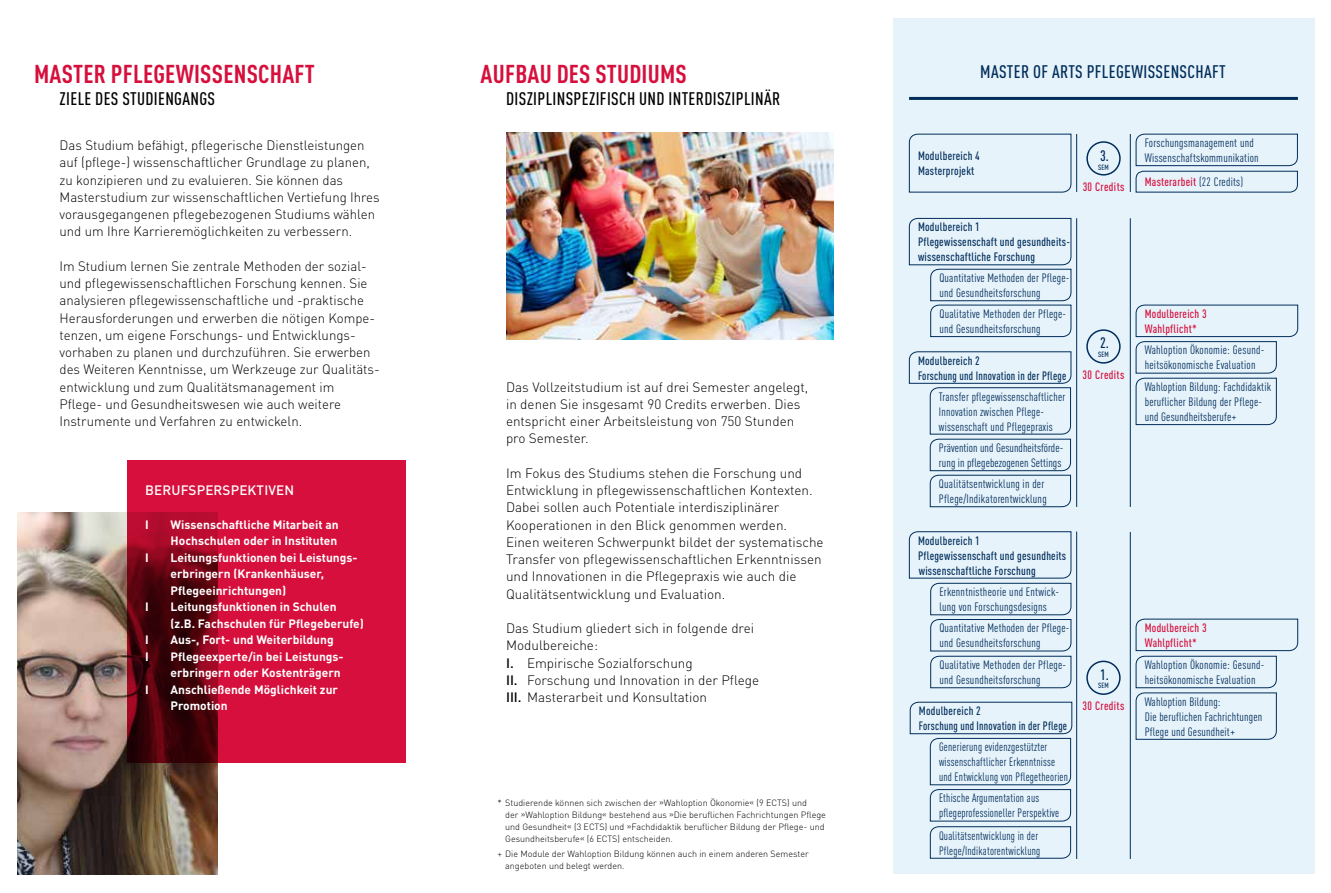
<style>
.page{position:relative;width:1331px;height:893px;background:#fff}
.page>*{position:absolute;margin:0;border:0;box-sizing:border-box;transform-origin:0 0}
.t1{font:700 condensed 25.5px "DIN Pro";letter-spacing:.01em;color:#d60f3c}
.t2{font:500 condensed 18px "DIN Pro";letter-spacing:.02em;color:#000}
.t3{font:500 condensed 18px "DIN Pro";letter-spacing:.02em;color:#002d5a}
.t4{font:500 condensed 15px "DIN Pro";color:#002d5a}
.t5{font:300 13.5px/17.2px "DIN Pro";color:#000}
.t6{font:500 13.5px "DIN Pro";letter-spacing:.01em;color:#fff}
.t7{font:condensed 12px/15px "DIN Pro";letter-spacing:.02em;color:#002d5a}
.t8{font:700 12px/16.5px "DIN Pro";color:#fff}
.t9{font:500 condensed 12px/15px "DIN Pro";letter-spacing:.02em;color:#002d5a}
.t10{font:condensed 12px/15px "DIN Pro";letter-spacing:.02em;color:#002d5a;scale:.94 1}
.t11{font:500 condensed 12px/15px "DIN Pro";letter-spacing:.02em;color:#d60f3c}
.t12{font:300 9px/12px "DIN Pro";color:#000}
.t13{font:500 condensed 7.5px "DIN Pro";letter-spacing:.01em;color:#002d5a}
.s1{font-weight:500}
.s2{font-weight:400;color:#002d5a}
</style>
<div class="page">
<img style="left:17px;top:512px;width:201px;height:362px">
<img style="left:506px;top:133px;width:327px;height:207px">
<svg style="left:128px;top:461px;width:278px;height:302px;background:#b60c30"></svg>
<div style="left:893px;top:18px;width:421px;height:856px;background:#e7f3fb"></div>
<svg style="left:1136px;top:134px;width:162px;height:58px"></svg>
<svg style="left:909px;top:531px;width:162px;height:157px"></svg>
<svg style="left:909px;top:351px;width:162px;height:156px"></svg>
<svg style="left:909px;top:134px;width:162px;height:58px"></svg>
<hr style="left:909px;top:97px;width:389px;height:3px;background:#002d5a">
<hr style="left:1130px;top:532px;width:1px;height:327px;background:#002d5a">
<hr style="left:1130px;top:218px;width:1px;height:289px;background:#002d5a">
<hr style="left:1076px;top:531px;width:1px;height:328px;background:#002d5a">
<hr style="left:1076px;top:218px;width:1px;height:289px;background:#002d5a">
<hr style="left:1076px;top:134px;width:1px;height:58px;background:#002d5a">
<div style="left:1086px;top:329px;width:35px;height:35px;border:2px solid #002d5a;border-radius:50%"></div>
<div style="left:1086px;top:661px;width:35px;height:34px;border:2px solid #002d5a;border-radius:50%"></div>
<div style="left:1086px;top:141px;width:35px;height:35px;border:2px solid #002d5a;border-radius:50%"></div>
<svg style="left:910px;top:702px;width:162px;height:157px"></svg>
<svg style="left:1136px;top:619px;width:162px;height:121px"></svg>
<svg style="left:909px;top:218px;width:162px;height:119px"></svg>
<svg style="left:1136px;top:305px;width:162px;height:120px"></svg>
<hr style="left:1130px;top:134px;width:1px;height:58px;background:#002d5a">
<h1 class="t1" style="left:34px;top:55px;width:282px">MASTER PFLEGEWISSENSCHAFT</h1>
<h2 class="t2" style="left:60px;top:86px;width:157px">ZIELE DES STUDIENGANGS</h2>
<p class="t5" style="left:60px;top:136px;width:322px">Das Studium befähigt, pflegerische Dienstleistungen auf (pflege-) wissenschaftlicher Grundlage zu planen, zu konzipieren und zu evaluieren. Sie können das Masterstudium zur wissenschaftlichen Vertiefung Ihres vorausgegangenen pflegebezogenen Studiums wählen und um Ihre Karrieremöglichkeiten zu verbessern.</p>
<p class="t5" style="left:60px;top:256px;width:322px">Im Studium lernen Sie zentrale Methoden der sozial&shy;und pflegewissenschaftlichen Forschung kennen. Sie analysieren pflegewissenschaftliche und -praktische Herausforderungen und erwerben die nötigen Kompe&shy;tenzen, um eigene Forschungs- und Entwicklungs&shy;vorhaben zu planen und durchzuführen. Sie erwerben des Weiteren Kenntnisse, um Werkzeuge zur Qualitäts&shy;entwicklung und zum Qualitätsmanagement im Pflege- und Gesundheitswesen wie auch weitere Instrumente und Verfahren zu entwickeln.</p>
<p class="t6" style="left:145px;top:480px;width:151px">BERUFSPERSPEKTIVEN</p>
<p class="t8" style="left:145px;top:515px;width:5px">I</p>
<p class="t8" style="left:171px;top:515px;width:170px">Wissenschaftliche Mitarbeit an<br>Hochschulen oder in Instituten</p>
<p class="t8" style="left:145px;top:548px;width:5px">I</p>
<p class="t8" style="left:171px;top:548px;width:188px">Leitungsfunktionen bei Leistungs&shy;erbringern (Krankenhäuser,<br>Pflegeeinrichtungen)</p>
<p class="t8" style="left:145px;top:598px;width:5px">I</p>
<p class="t8" style="left:171px;top:598px;width:195px">Leitungsfunktionen in Schulen (z.B. Fachschulen für Pflegeberufe)</p>
<p class="t8" style="left:145px;top:631px;width:5px">I</p>
<p class="t8" style="left:171px;top:631px;width:165px">Aus-, Fort- und Weiterbildung</p>
<p class="t8" style="left:145px;top:647px;width:5px">I</p>
<p class="t8" style="left:171px;top:647px;width:175px">Pflegeexperte/in bei Leistungs&shy;erbringern oder Kostenträgern</p>
<p class="t8" style="left:145px;top:680px;width:5px">I</p>
<p class="t8" style="left:171px;top:680px;width:169px">Anschließende Möglichkeit zur<br>Promotion</p>
<h1 class="t1" style="left:481px;top:55px;width:208px">AUFBAU DES STUDIUMS</h1>
<h2 class="t2" style="left:506px;top:86px;width:276px">DISZIPLINSPEZIFISCH UND INTERDISZIPLINÄR</h2>
<p class="t5" style="left:506px;top:377px;width:304px">Das Vollzeitstudium ist auf drei Semester angelegt, in denen Sie insgesamt 90 Credits erwerben. Dies entspricht einer Arbeitsleistung von 750 Stunden pro Semester.</p>
<p class="t5" style="left:506px;top:463px;width:319px">Im Fokus des Studiums stehen die Forschung und Entwicklung in pflegewissenschaftlichen Kontexten.<br>Dabei sollen auch Potentiale interdisziplinärer Kooperationen in den Blick genommen werden.<br>Einen weiteren Schwerpunkt bildet der systematische Transfer von pflegewissenschaftlichen Erkenntnissen und Innovationen in die Pflegepraxis wie auch die Qualitätsentwicklung und Evaluation.</p>
<p class="t5" style="left:506px;top:619px;width:255px">Das Studium gliedert sich in folgende drei Modulbereiche:<br><span class="s1">I.</span> Empirische Sozialforschung<br><span class="s1">II.</span> Forschung und Innovation in der Pflege <span class="s1">III.</span> Masterarbeit und Konsultation</p>
<p class="t12" style="left:505px;top:796px;width:322px;text-indent:-8px">* Studierende können sich zwischen der »Wahloption Ökonomie« (9 ECTS) und<br>der »Wahloption Bildung« bestehend aus »Die beruflichen Fachrichtungen Pflege und Gesundheit« (3 ECTS) und »Fachdidaktik beruflicher Bildung der Pflege- und Gesundheitsberufe« (6 ECTS) entscheiden.</p>
<p class="t12" style="left:505px;top:847px;width:305px;text-indent:-8px">+ Die Module der Wahloption Bildung können auch in einem anderen Semester angeboten und belegt werden.</p>
<h2 class="t3" style="left:980px;top:58px;width:247px">MASTER OF ARTS PFLEGEWISSENSCHAFT</h2>
<p class="t9" style="left:918px;top:148px;width:63px">Modulbereich 4<br>Masterprojekt</p>
<p class="t9" style="left:918px;top:219px;width:153px">Modulbereich 1<br>Pflegewissenschaft und gesundheits&shy;wissenschaftliche Forschung</p>
<p class="t7" style="left:939px;top:270px;width:132px">Quantitative Methoden der Pflege&shy;und Gesundheitsforschung</p>
<p class="t7" style="left:939px;top:305px;width:128px">Qualitative Methoden der Pflege&shy;und Gesundheitsforschung</p>
<p class="t9" style="left:918px;top:352px;width:150px">Modulbereich 2<br>Forschung und Innovation in der Pflege</p>
<p class="t7" style="left:939px;top:388px;width:128px">Transfer pflegewissenschaftlicher<br>Innovation zwischen Pflege&shy;wissenschaft und Pflegepraxis</p>
<p class="t7" style="left:939px;top:440px;width:126px">Prävention und Gesundheitsförde&shy;rung in pflegebezogenen Settings</p>
<p class="t7" style="left:939px;top:476px;width:109px">Qualitätsentwicklung in der<br>Pflege/Indikatorentwicklung</p>
<p class="t9" style="left:918px;top:532px;width:150px">Modulbereich 1<br>Pflegewissenschaft und gesundheits wissenschaftliche Forschung</p>
<p class="t7" style="left:939px;top:584px;width:121px">Erkenntnistheorie und Entwick&shy;lung von Forschungsdesigns</p>
<p class="t7" style="left:939px;top:620px;width:132px">Quantitative Methoden der Pflege&shy;und Gesundheitsforschung</p>
<p class="t7" style="left:939px;top:657px;width:128px">Qualitative Methoden der Pflege&shy;und Gesundheitsforschung</p>
<p class="t9" style="left:919px;top:702px;width:150px">Modulbereich 2<br>Forschung und Innovation in der Pflege</p>
<p class="t10" style="left:939px;top:739px;width:139px">Generierung evidenzgestützter wissenschaftlicher Erkenntnisse und Entwicklung von Pflegetheorien</p>
<p class="t10" style="left:939px;top:790px;width:129px">Ethische Argumentation aus pflegeprofessioneller Perspektive</p>
<p class="t10" style="left:939px;top:827px;width:109px">Qualitätsentwicklung in der<br>Pflege/Indikatorentwicklung</p>
<p class="t4" style="left:1100px;top:145px;width:10px">3.</p>
<p class="t13" style="left:1098px;top:162px;width:12px">SEM</p>
<p class="t11" style="left:1083px;top:178px;width:43px">30 Credits</p>
<p class="t4" style="left:1100px;top:332px;width:10px">2.</p>
<p class="t13" style="left:1098px;top:349px;width:12px">SEM</p>
<p class="t11" style="left:1083px;top:366px;width:43px">30 Credits</p>
<p class="t4" style="left:1100px;top:664px;width:10px">1.</p>
<p class="t13" style="left:1098px;top:680px;width:12px">SEM</p>
<p class="t11" style="left:1083px;top:698px;width:43px">30 Credits</p>
<p class="t7" style="left:1145px;top:135px;width:115px">Forschungsmanagement und<br>Wissenschaftskommunikation</p>
<p class="t11" style="left:1145px;top:174px;width:100px">Masterarbeit <span class="s2">(22 Credits)</span></p>
<p class="t11" style="left:1145px;top:305px;width:63px">Modulbereich 3<br>Wahlpflicht*</p>
<p class="t7" style="left:1145px;top:342px;width:121px">Wahloption Ökonomie: Gesund&shy;heitsökonomische Evaluation</p>
<p class="t7" style="left:1145px;top:378px;width:128px">Wahloption Bildung: Fachdidaktik beruflicher Bildung der Pflege&shy;und Gesundheitsberufe+</p>
<p class="t11" style="left:1145px;top:619px;width:63px">Modulbereich 3<br>Wahlpflicht*</p>
<p class="t7" style="left:1145px;top:657px;width:121px">Wahloption Ökonomie: Gesund&shy;heitsökonomische Evaluation</p>
<p class="t7" style="left:1145px;top:693px;width:119px">Wahloption Bildung:<br>Die beruflichen Fachrichtungen<br>Pflege und Gesundheit+</p>
</div>
